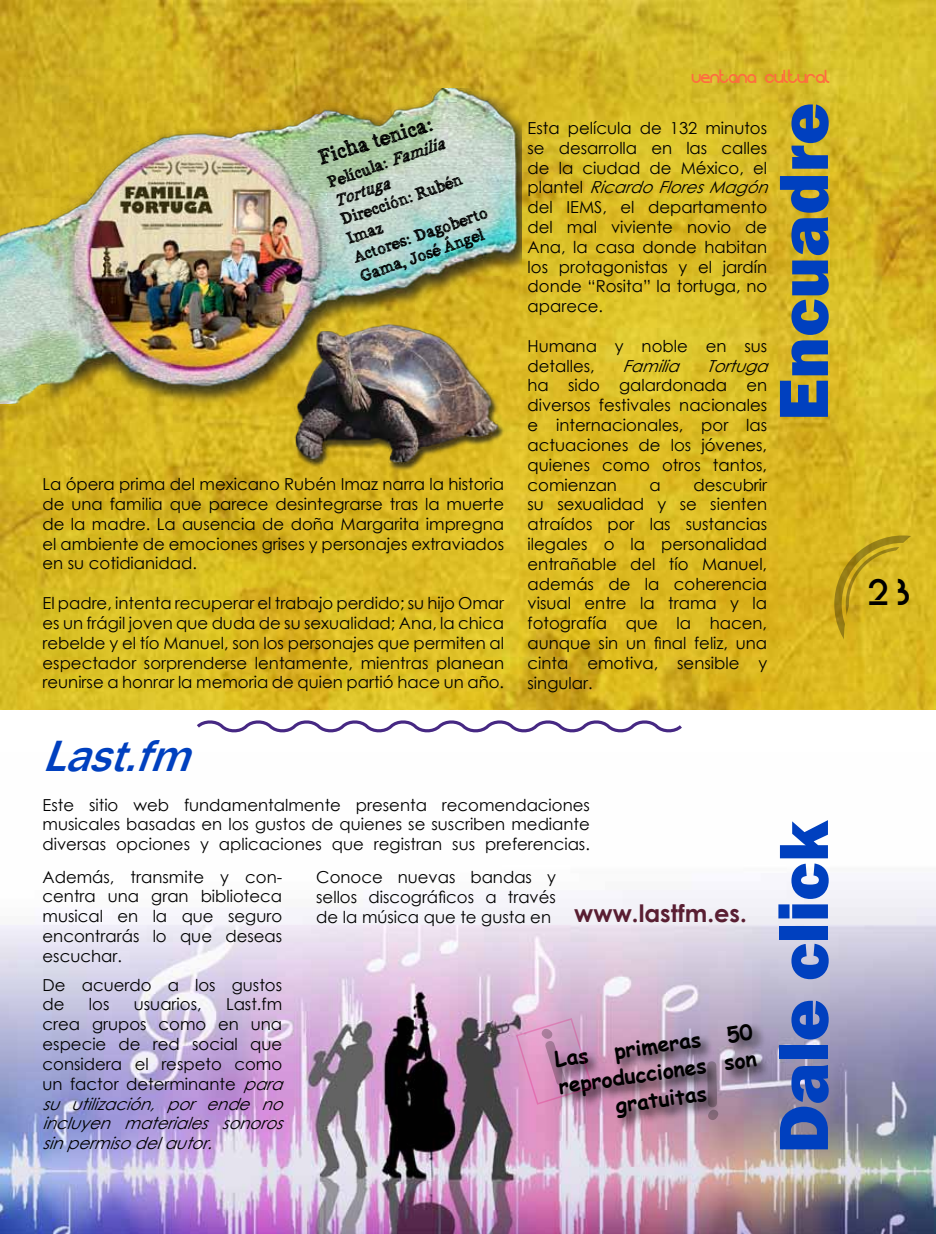
<style>
.page{position:relative;width:936px;height:1234px;background:#fff}
.page>*{position:absolute;margin:0;border:0;box-sizing:border-box;transform-origin:0 0}
.t1{font:800 72px "Franklin Gothic";color:#0040bf}
.t2{font:italic 500 45px "Franklin Gothic";color:#0040bf}
.t3{font:39px "Baby Face";color:#000}
.t4{font:700 24px "Century Gothic";color:#591e32}
.t5{font:700 21px "Comic Sans MS";color:#000}
.t6{font:21px "Alabama";color:#000}
.t7{font:18px "Evolution";color:#ff6c40}
.t8{font:16.5px/19.8px "Century Gothic";color:#000;text-align:justify}
.t9{font:16.5px/19.8px "Alabama";color:#000}
.t10{font:italic 16.5px/19.8px "Alabama";color:#000}
.t11{font:italic 16.5px "Century Gothic";color:#000}
.s1{font-style:normal}
.s2{font-style:italic}
</style>
<div class="page">
<img style="left:0;top:0;width:935px;height:709px">
<img style="left:0;top:882px;width:935px;height:351px">
<img style="left:0;top:89px;width:522px;height:314px">
<img style="left:284px;top:317px;width:222px;height:157px">
<svg style="left:834px;top:515px;width:98px;height:173px;background:#d4b521"></svg>
<div style="left:553px;top:1021px;width:217px;height:110px;background:#000;opacity:.75"></div>
<svg style="left:197px;top:720px;width:485px;height:13px"></svg>
<svg style="left:726px;top:1023px;width:27px;height:19px"></svg>
<svg style="left:515px;top:1016px;width:79px;height:89px;background:#cc93bb"></svg>
<svg style="left:707px;top:1061px;width:11px;height:58px"></svg>
<p class="t6" style="left:315px;top:145px;width:120px;rotate:-17deg">Ficha tenica:</p>
<p class="t10" style="left:325px;top:173px;width:124px;rotate:-19deg"><span class="s1">Película:</span> Familia<br>Tortuga</p>
<p class="t9" style="left:338px;top:211px;width:142px;rotate:-19deg">Dirección: Rubén<br>Imaz<br>Actores: Dagoberto<br>Gama, José Ángel</p>
<p class="t8" style="left:43px;top:474px;width:463px">La ópera prima del mexicano Rubén Imaz narra la historia de una familia que parece desintegrarse tras la muerte de la madre. La ausencia de doña Margarita impregna el ambiente de emociones grises y personajes extraviados en su cotidianidad.</p>
<p class="t8" style="left:43px;top:593px;width:463px">El padre, intenta recuperar el trabajo perdido; su hijo Omar es un frágil joven que duda de su sexualidad; Ana, la chica rebelde y el tío Manuel, son los personajes que permiten al espectador sorprenderse lentamente, mientras planean reunirse a honrar la memoria de quien partió hace un año.</p>
<h2 class="t2" style="left:43px;top:727px;width:168px">Last.fm</h2>
<p class="t7" style="left:691px;top:67px;width:139px">VENTANA CULTURAL</p>
<p class="t8" style="left:527px;top:118px;width:249px;text-align:left">Esta película de 132 minutos se desarrolla en las calles de la ciudad de México, el p l a n t e l <span class="s2">RicardoFloresMagón </span>del IEMS, el departamento del mal viviente novio de<br>Ana, la casa donde habitan los protagonistas y el jardín donde “Rosita” la tortuga, no aparece.</p>
<p class="t8" style="left:527px;top:335px;width:241px">Humana y noble en sus detalles,</p>
<p class="t11" style="left:622px;top:354px;width:154px">Familia Tortuga</p>
<p class="t8" style="left:527px;top:375px;width:241px">ha sido galardonada en diversos festivales nacionales e internacionales, por las actuaciones de los jóvenes, quienes como otros tantos, comienzan</p>
<p class="t8" style="left:527px;top:474px;width:241px;text-indent:166px">descubrir su sexualidad y se sienten atraídos por las sustancias ilegales o la personalidad entrañable del tío Manuel, además de la coherencia visual entre la trama y la fotografía que la hacen, aunque sin un final feliz, una cinta emotiva, sensible y singular.</p>
<p class="t8" style="left:649px;top:474px;width:13px">a</p>
<h1 class="t1" style="left:757px;top:421px;width:320px;rotate:-90deg">Encuadre</h1>
<p class="t8" style="left:43px;top:794px;width:549px">Este sitio web fundamentalmente presenta recomendaciones musicales basadas en los gustos de quienes se suscriben mediante diversas opciones y aplicaciones que registran sus preferencias.</p>
<p class="t8" style="left:43px;top:866px;width:241px">Además, transmite y con&shy;centra una gran biblioteca musical en la que seguro encontrarás lo que deseas escuchar.</p>
<p class="t8" style="left:43px;top:974px;width:241px">De acuerdo a los gustos de</p>
<p class="t8" style="left:43px;top:994px;width:249px;text-align:left;text-indent:183px">Last.fm crea grupos como en una especie de red social que considera el respeto como un factor determinante <span class="s2">para su utilización, por ende no incluyen materiales sonoros sinpermisodelautor.</span></p>
<p class="t8" style="left:89px;top:994px;width:22px">los</p>
<p class="t8" style="left:134px;top:994px;width:69px">usuarios,</p>
<p class="t8" style="left:316px;top:866px;width:241px">Conoce nuevas bandas y sellos discográficos a través de la música que te gusta en</p>
<h3 class="t4" style="left:574px;top:895px;width:174px">www.lastfm.es.</h3>
<p class="t5" style="left:612px;top:1035px;width:89px;rotate:-8deg">primeras</p>
<p class="t5" style="left:556px;top:1070px;width:201px;rotate:-8deg">reproducciones son</p>
<p class="t5" style="left:613px;top:1089px;width:93px;rotate:-8deg">gratuitas</p>
<h1 class="t1" style="left:757px;top:1153px;width:335px;rotate:-90deg">Dale click</h1>
<h3 class="t3" style="left:865px;top:573px;width:52px">23</h3>
</div>
